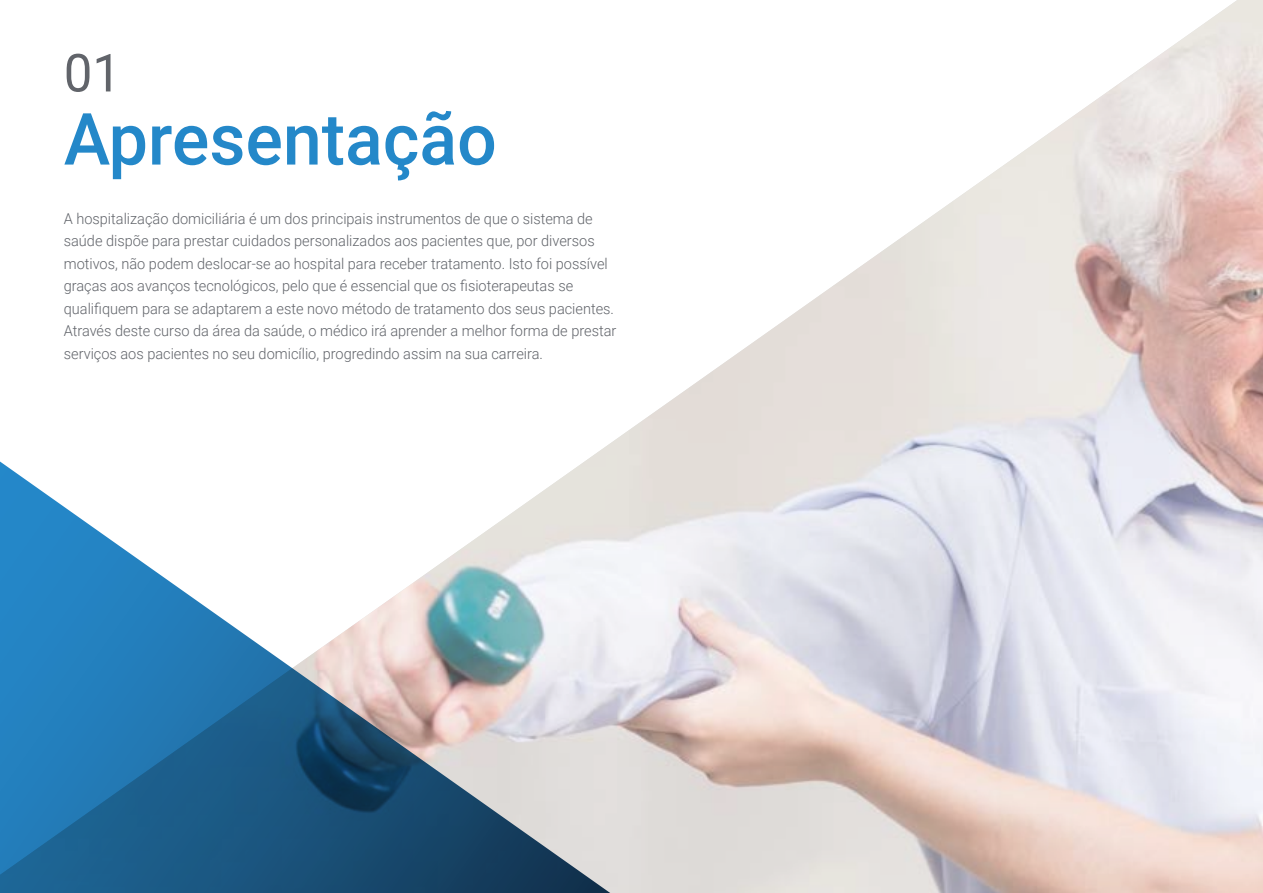
<style>
.page{position:relative;width:1263px;height:893px;background:#fff}
.page>*{position:absolute;margin:0;border:0;box-sizing:border-box;transform-origin:0 0}
.t1{font:500 72px "Roboto";color:#2488c9}
.t2{font:52.5px "Roboto";color:#61646a}
.t3{font:300 15px/22.5px "Roboto";color:#61646a}
</style>
<div class="page">
<img style="left:607px;top:0;width:656px;height:893px">
<svg style="left:0;top:446px;width:640px;height:447px"></svg>
<h2 class="t2" style="left:64px;top:36px;width:59px">01</h2>
<h1 class="t1" style="left:64px;top:89px;width:435px">Apresentação</h1>
<p class="t3" style="left:64px;top:207px;width:554px">A hospitalização domiciliária é um dos principais instrumentos de que o sistema de saúde dispõe para prestar cuidados personalizados aos pacientes que, por diversos motivos, não podem deslocar-se ao hospital para receber tratamento. Isto foi possível graças aos avanços tecnológicos, pelo que é essencial que os fisioterapeutas se qualifiquem para se adaptarem a este novo método de tratamento dos seus pacientes.<br>Através deste curso da área da saúde, o médico irá aprender a melhor forma de prestar serviços aos pacientes no seu domicílio, progredindo assim na sua carreira.</p>
</div>
